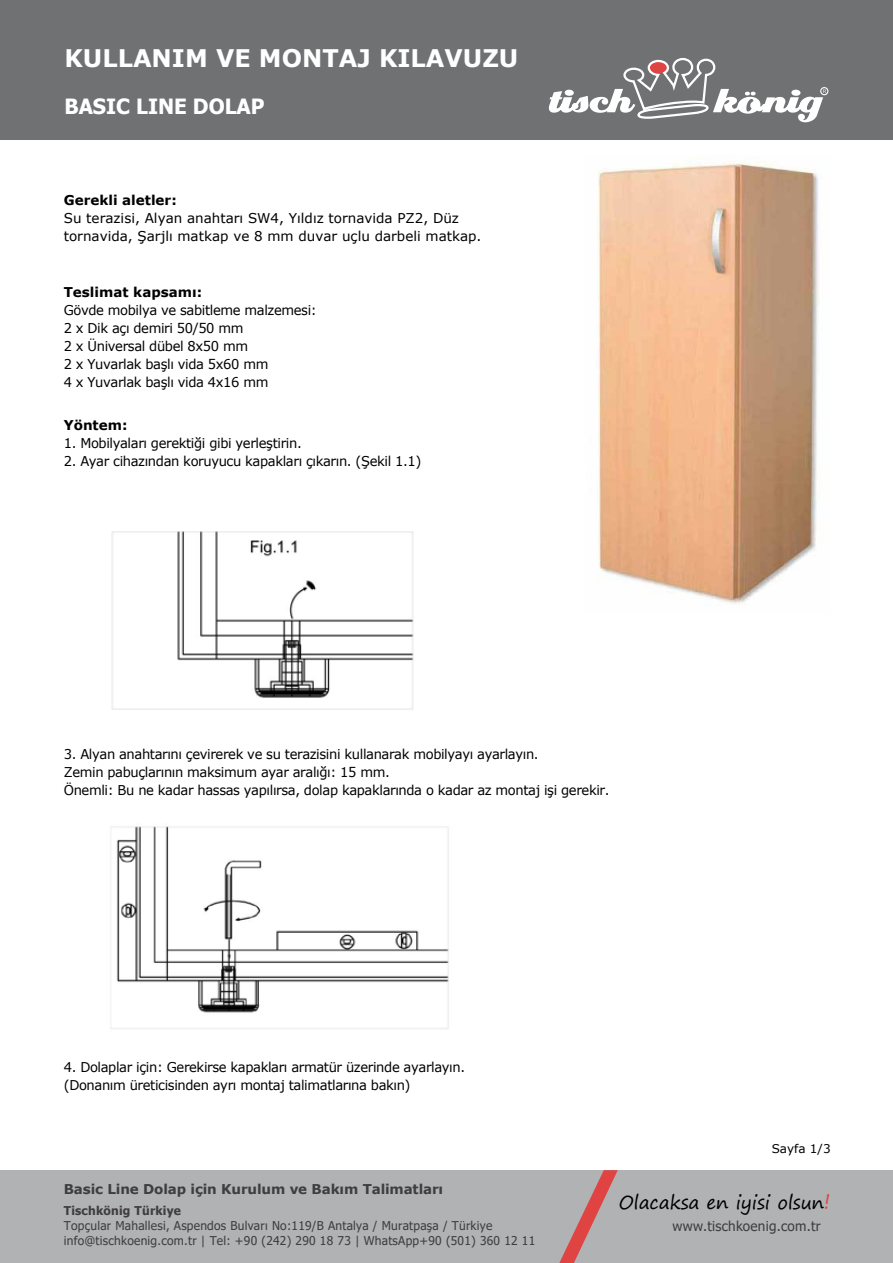
<style>
.page{position:relative;width:893px;height:1263px;background:#fff}
.page>*{position:absolute;margin:0;border:0;box-sizing:border-box;transform-origin:0 0}
.t1{font:700 24.3px "Verdana";color:#fff}
.t2{font:700 21px "Tahoma";color:#fff}
.t3{font:18.75px "Segoe Print";letter-spacing:-.01em;color:#000}
.t4{font:13.65px "Tahoma";letter-spacing:.02em;color:#3e3d40}
.t5{font:13.5px/18px "Verdana";letter-spacing:-.03em;color:#000}
.t6{font:13.5px/18px "Verdana";color:#000}
.t7{font:700 13.5px "Verdana";letter-spacing:-.01em;color:#3e3d40}
.t8{font:700 13.5px "Verdana";color:#000}
.t9{font:12.15px/15px "Tahoma";letter-spacing:.02em;color:#3e3d40}
.t10{font:700 12.15px "Tahoma";letter-spacing:.02em;color:#3e3d40}
.t11{font:12px "Verdana";color:#000}
.s1{font-size:21px;color:#df4443}
</style>
<div class="page">
<div style="left:0;top:0;width:893px;height:140px;background:#707172"></div>
<div style="left:820px;top:87px;width:8px;height:8px;border:1px solid #fff;border-radius:50%"></div>
<svg style="left:549px;top:58px;width:277px;height:64px"></svg>
<div style="left:0;top:1171px;width:893px;height:92px;background:#b1b2b4"></div>
<svg style="left:559px;top:1170px;width:59px;height:93px"></svg>
<img style="left:597px;top:161px;width:222px;height:443px">
<img style="left:111px;top:531px;width:303px;height:179px">
<img style="left:110px;top:826px;width:339px;height:203px">
<h1 class="t1" style="left:64px;top:41px;width:455px">KULLANIM VE MONTAJ KILAVUZU</h1>
<h2 class="t2" style="left:64px;top:91px;width:202px">BASIC LINE DOLAP</h2>
<p class="t8" style="left:64px;top:191px;width:114px">Gerekli aletler:</p>
<p class="t6" style="left:64px;top:209px;width:419px">Su terazisi, Alyan anahtarı SW4, Yıldız tornavida PZ2, Düz tornavida, Şarjlı matkap ve 8 mm duvar uçlu darbeli matkap.</p>
<p class="t8" style="left:64px;top:283px;width:140px">Teslimat kapsamı:</p>
<p class="t5" style="left:64px;top:301px;width:255px">Gövde mobilya ve sabitleme malzemesi:<br>2 x Dik açı demiri 50/50 mm<br>2 x Üniversal dübel 8x50 mm<br>2 x Yuvarlak başlı vida 5x60 mm<br>4 x Yuvarlak başlı vida 4x16 mm</p>
<p class="t8" style="left:64px;top:416px;width:65px">Yöntem:</p>
<p class="t5" style="left:64px;top:434px;width:239px">1. Mobilyaları gerektiği gibi yerleştirin.</p>
<p class="t5" style="left:64px;top:452px;width:359px">2. Ayar cihazından koruyucu kapakları çıkarın. (Şekil 1.1)</p>
<p class="t5" style="left:64px;top:745px;width:547px">3. Alyan anahtarını çevirerek ve su terazisini kullanarak mobilyayı ayarlayın.<br>Zemin pabuçlarının maksimum ayar aralığı: 15 mm.<br>Önemli: Bu ne kadar hassas yapılırsa, dolap kapaklarında o kadar az montaj işi gerekir.</p>
<p class="t5" style="left:64px;top:1057px;width:403px">4. Dolaplar için: Gerekirse kapakları armatür üzerinde ayarlayın. (Donanım üreticisinden ayrı montaj talimatlarına bakın)</p>
<p class="t11" style="left:772px;top:1140px;width:60px">Sayfa 1/3</p>
<p class="t7" style="left:64px;top:1179px;width:381px">Basic Line Dolap için Kurulum ve Bakım Talimatları</p>
<h3 class="t3" style="left:619px;top:1186px;width:213px">Olacaksa en iyisi olsun<span class="s1">!</span></h3>
<p class="t10" style="left:64px;top:1202px;width:119px">Tischkönig Türkiye</p>
<p class="t9" style="left:64px;top:1218px;width:473px">Topçular Mahallesi, Aspendos Bulvarı No:119/B Antalya / Muratpaşa / Türkiye info@tischkoenig.com.tr | Tel: +90 (242) 290 18 73 | WhatsApp+90 (501) 360 12 11</p>
<p class="t4" style="left:673px;top:1217px;width:150px">www.tischkoenig.com.tr</p>
</div>
